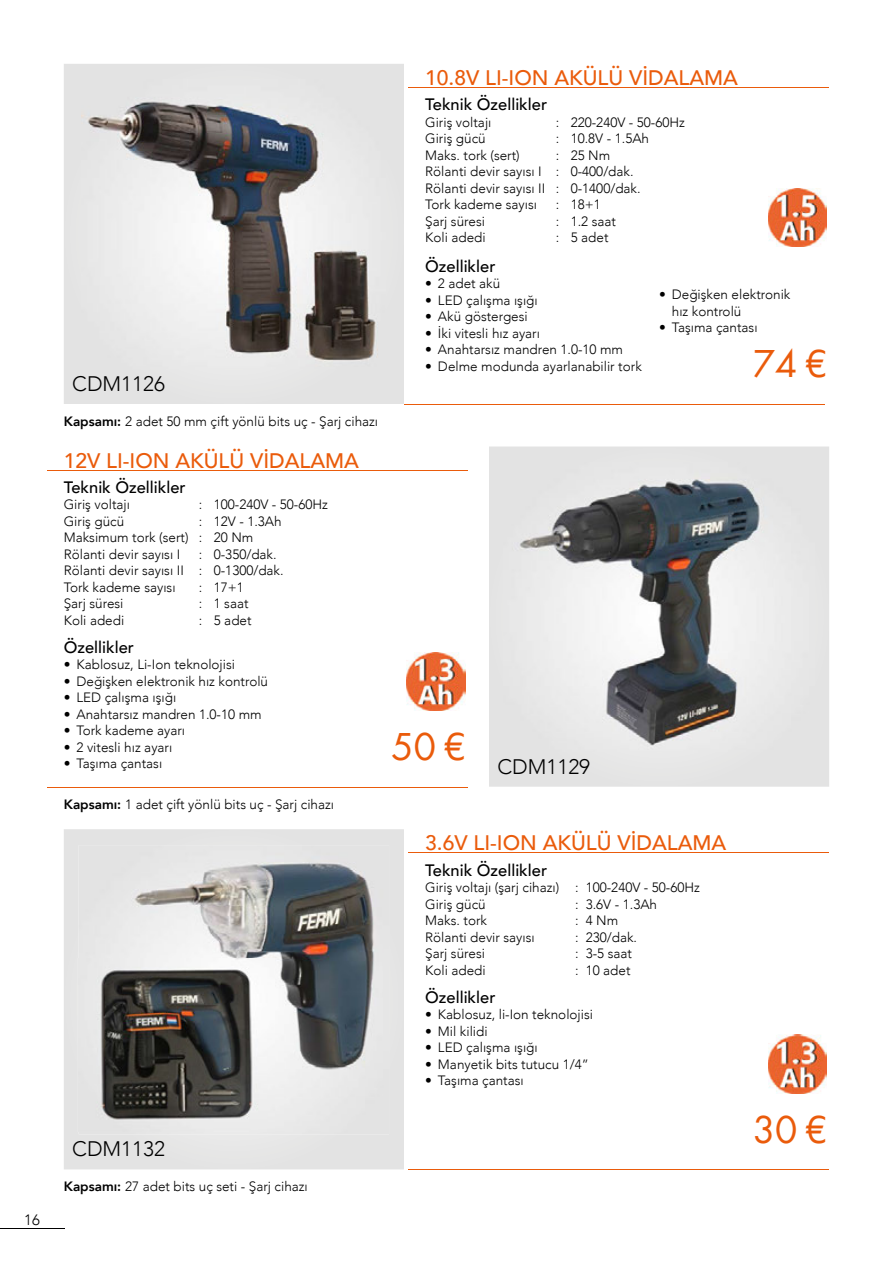
<style>
.page{position:relative;width:893px;height:1263px;background:#fff}
.page>*{position:absolute;margin:0;border:0;box-sizing:border-box;transform-origin:0 0}
.t1{font:36px "Futura";color:#ea5b0b}
.t2{font:500 21px "Avenir";color:#ea5b0b}
.t3{font:300 21px "Avenir";color:#000}
.t4{font:500 16.5px "Avenir";color:#000}
.t5{font:300 15px "Avenir";color:#000}
.t6{font:300 13.5px/16.5px "Avenir";color:#000}
.s1{font-weight:800}
</style>
<div class="page">
<hr style="left:408px;top:87px;width:421px;height:1px;background:#ea5b0b">
<hr style="left:404px;top:404px;width:420px;height:1px;background:#ea5b0b">
<div style="left:64px;top:64px;width:340px;height:340px;background:#e3e3e3"></div>
<img style="left:82px;top:80px;width:304px;height:289px">
<img style="left:768px;top:188px;width:59px;height:59px">
<hr style="left:47px;top:470px;width:420px;height:1px;background:#ea5b0b">
<hr style="left:47px;top:787px;width:420px;height:1px;background:#ea5b0b">
<div style="left:489px;top:446px;width:340px;height:341px;background:#e3e3e3"></div>
<img style="left:504px;top:462px;width:310px;height:290px">
<img style="left:407px;top:652px;width:58px;height:59px">
<hr style="left:408px;top:852px;width:421px;height:1px;background:#ea5b0b">
<hr style="left:408px;top:1169px;width:421px;height:1px;background:#ea5b0b">
<div style="left:64px;top:829px;width:340px;height:340px;background:#e3e3e3"></div>
<img style="left:79px;top:845px;width:310px;height:289px">
<img style="left:768px;top:1035px;width:59px;height:58px">
<img style="left:77px;top:958px;width:197px;height:174px">
<hr style="left:0;top:1228px;width:64px;height:1px;background:#000">
<p class="t5" style="left:24px;top:1211px;width:17px">16</p>
<h2 class="t3" style="left:72px;top:371px;width:94px">CDM1126</h2>
<p class="t6" style="left:64px;top:413px;width:316px"><span class="s1">Kapsamı:</span> 2 adet 50 mm çift yönlü bits uç - Şarj cihazı</p>
<h2 class="t2" style="left:64px;top:442px;width:297px">12V LI-ION AKÜLÜ VİDALAMA</h2>
<p class="t4" style="left:64px;top:473px;width:123px">Teknik Özellikler</p>
<p class="t6" style="left:64px;top:496px;width:68px">Giriş voltajı</p>
<p class="t6" style="left:199px;top:496px;width:131px">: 100-240V - 50-60Hz</p>
<p class="t6" style="left:64px;top:513px;width:62px">Giriş gücü</p>
<p class="t6" style="left:64px;top:513px;width:219px;text-indent:135px">: 12V - 1.3Ah<br>Maksimum tork (sert) : 20 Nm<br>Rölanti devir sayısı I</p>
<p class="t6" style="left:64px;top:546px;width:221px;text-indent:135px">: 0-350/dak.<br>Rölanti devir sayısı II : 0-1300/dak.<br>Tork kademe sayısı</p>
<p class="t6" style="left:199px;top:579px;width:47px">: 17+1</p>
<p class="t6" style="left:64px;top:595px;width:61px">Şarj süresi</p>
<p class="t6" style="left:199px;top:595px;width:51px">: 1 saat</p>
<p class="t6" style="left:64px;top:612px;width:62px">Koli adedi</p>
<p class="t6" style="left:199px;top:612px;width:54px">: 5 adet</p>
<p class="t4" style="left:64px;top:633px;width:72px">Özellikler</p>
<p class="t6" style="left:64px;top:656px;width:173px">• Kablosuz, Li-Ion teknolojisi</p>
<p class="t6" style="left:64px;top:673px;width:206px">• Değişken elektronik hız kontrolü</p>
<p class="t6" style="left:64px;top:689px;width:114px">• LED çalışma ışığı</p>
<p class="t6" style="left:64px;top:706px;width:199px">• Anahtarsız mandren 1.0-10 mm</p>
<p class="t6" style="left:64px;top:722px;width:123px">• Tork kademe ayarı</p>
<p class="t6" style="left:64px;top:739px;width:110px">• 2 vitesli hız ayarı</p>
<p class="t6" style="left:64px;top:755px;width:100px">• Taşıma çantası</p>
<p class="t6" style="left:64px;top:796px;width:272px"><span class="s1">Kapsamı:</span> 1 adet çift yönlü bits uç - Şarj cihazı</p>
<h2 class="t3" style="left:72px;top:1137px;width:94px">CDM1132</h2>
<p class="t6" style="left:64px;top:1178px;width:246px"><span class="s1">Kapsamı:</span> 27 adet bits uç seti - Şarj cihazı</p>
<h2 class="t2" style="left:425px;top:59px;width:314px">10.8V LI-ION AKÜLÜ VİDALAMA</h2>
<p class="t4" style="left:425px;top:90px;width:123px">Teknik Özellikler</p>
<p class="t6" style="left:425px;top:114px;width:68px">Giriş voltajı</p>
<p class="t6" style="left:556px;top:114px;width:131px">: 220-240V - 50-60Hz</p>
<p class="t6" style="left:425px;top:130px;width:62px">Giriş gücü</p>
<p class="t6" style="left:556px;top:130px;width:95px">: 10.8V - 1.5Ah</p>
<p class="t6" style="left:425px;top:147px;width:96px">Maks. tork (sert)</p>
<p class="t6" style="left:425px;top:147px;width:217px;text-indent:131px">: 25 Nm<br>Rölanti devir sayısı I : 0-400/dak.<br>Rölanti devir sayısı II : 0-1400/dak.<br>Tork kademe sayısı</p>
<p class="t6" style="left:556px;top:196px;width:47px">: 18+1</p>
<p class="t6" style="left:425px;top:213px;width:61px">Şarj süresi</p>
<p class="t6" style="left:556px;top:213px;width:62px">: 1.2 saat</p>
<p class="t6" style="left:425px;top:229px;width:62px">Koli adedi</p>
<p class="t6" style="left:556px;top:229px;width:54px">: 5 adet</p>
<p class="t4" style="left:425px;top:252px;width:72px">Özellikler</p>
<p class="t6" style="left:425px;top:276px;width:77px">• 2 adet akü</p>
<p class="t6" style="left:425px;top:292px;width:114px">• LED çalışma ışığı</p>
<p class="t6" style="left:425px;top:309px;width:104px">• Akü göstergesi</p>
<p class="t6" style="left:425px;top:325px;width:116px">• İki vitesli hız ayarı</p>
<p class="t6" style="left:425px;top:342px;width:199px">• Anahtarsız mandren 1.0-10 mm</p>
<p class="t6" style="left:425px;top:358px;width:218px">• Delme modunda ayarlanabilir tork</p>
<p class="t6" style="left:672px;top:287px;width:120px;text-indent:-13px">• Değişken elektronik hız kontrolü</p>
<p class="t6" style="left:659px;top:319px;width:100px">• Taşıma çantası</p>
<h1 class="t1" style="left:753px;top:341px;width:76px">74 €</h1>
<h2 class="t3" style="left:392px;top:754px;width:200px"><sup>50</sup> <sup>€</sup> CDM1129</h2>
<h2 class="t2" style="left:425px;top:825px;width:303px">3.6V LI-ION AKÜLÜ VİDALAMA</h2>
<p class="t4" style="left:425px;top:855px;width:123px">Teknik Özellikler</p>
<p class="t6" style="left:425px;top:879px;width:276px">Giriş voltajı (şarj cihazı) : 100-240V - 50-60Hz<br>Giriş gücü</p>
<p class="t6" style="left:575px;top:896px;width:83px">: 3.6V - 1.3Ah</p>
<p class="t6" style="left:425px;top:912px;width:63px">Maks. tork</p>
<p class="t6" style="left:575px;top:912px;width:45px">: 4 Nm</p>
<p class="t6" style="left:425px;top:929px;width:111px">Rölanti devir sayısı</p>
<p class="t6" style="left:575px;top:929px;width:63px">: 230/dak.</p>
<p class="t6" style="left:425px;top:945px;width:61px">Şarj süresi</p>
<p class="t6" style="left:575px;top:945px;width:58px">: 3-5 saat</p>
<p class="t6" style="left:425px;top:962px;width:62px">Koli adedi</p>
<p class="t6" style="left:575px;top:962px;width:57px">: 10 adet</p>
<p class="t4" style="left:425px;top:982px;width:72px">Özellikler</p>
<p class="t6" style="left:425px;top:1006px;width:169px">• Kablosuz, li-Ion teknolojisi</p>
<p class="t6" style="left:425px;top:1023px;width:64px">• Mil kilidi</p>
<p class="t6" style="left:425px;top:1039px;width:114px">• LED çalışma ışığı</p>
<p class="t6" style="left:425px;top:1056px;width:165px">• Manyetik bits tutucu 1/4”</p>
<p class="t6" style="left:425px;top:1072px;width:100px">• Taşıma çantası</p>
<h1 class="t1" style="left:753px;top:1106px;width:76px">30 €</h1>
</div>
